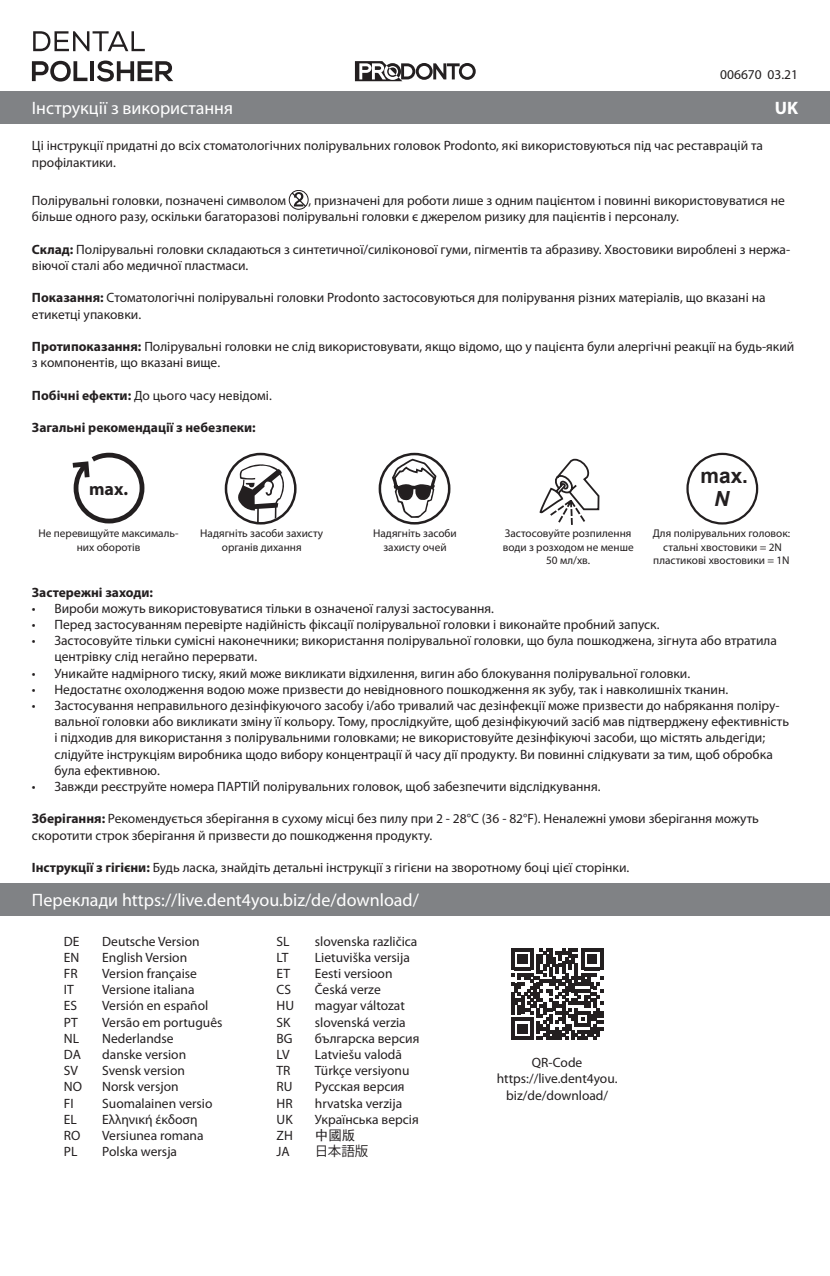
<style>
.page{position:relative;width:830px;height:1276px;background:#fff}
.page>*{position:absolute;margin:0;border:0;box-sizing:border-box;transform-origin:0 0}
.t1{font:700 20.93px "Arial";color:#231f20}
.t2{font:italic 700 20.93px "Arial";color:#231f20}
.t3{font:18px "Myriad Pro";color:#fff}
.t4{font:700 18px "Myriad Pro";color:#231f20}
.t5{font:700 18px "Myriad Pro";color:#fff}
.t6{font:13.5px/16.2px "Myriad Pro";color:#231f20}
.t7{font:700 13.5px "Myriad Pro";color:#231f20}
.t8{font:13.5px "Koz Go Pr 6 N";color:#231f20}
.t9{font:13.5px "Sim Hei";color:#231f20}
.t10{font:11.25px/13.5px "Myriad Pro";color:#231f20;text-align:center}
.s1{font-weight:700}
</style>
<div class="page">
<div style="left:0;top:91px;width:829px;height:32px;background:#808285"></div>
<svg style="left:511px;top:948px;width:91px;height:91px"></svg>
<div style="left:0;top:883px;width:829px;height:32px;background:#808285"></div>
<svg style="left:355px;top:61px;width:120px;height:20px"></svg>
<svg style="left:33px;top:31px;width:112px;height:20px"></svg>
<svg style="left:32px;top:61px;width:55px;height:21px"></svg>
<hr style="left:90px;top:61px;width:4px;height:20px;background:#231f20">
<svg style="left:97px;top:61px;width:76px;height:21px"></svg>
<div style="left:289px;top:190px;width:19px;height:20px;border:1px solid #231f20;border-radius:50%"></div>
<svg style="left:290px;top:191px;width:17px;height:17px"></svg>
<svg style="left:539px;top:459px;width:60px;height:66px"></svg>
<div style="left:378px;top:453px;width:72px;height:71px;border:3px solid #231f20;border-radius:50%"></div>
<svg style="left:391px;top:458px;width:46px;height:60px"></svg>
<div style="left:225px;top:453px;width:71px;height:71px;border:3px solid #231f20;border-radius:50%"></div>
<svg style="left:237px;top:464px;width:51px;height:58px"></svg>
<svg style="left:73px;top:453px;width:71px;height:70px"></svg>
<div style="left:686px;top:453px;width:71px;height:71px;border:2px solid #231f20;border-radius:50%"></div>
<p class="t6" style="left:719px;top:66px;width:79px">006670 03.21</p>
<h2 class="t3" style="left:32px;top:97px;width:203px">Інструкції з використання</h2>
<h2 class="t5" style="left:774px;top:96px;width:25px">UK</h2>
<p class="t6" style="left:32px;top:138px;width:732px">Ці інструкції придатні до всіх стоматологiчних полірувальних головок Prodonto, які використовуються пiд час реставрацiй та профiлактики.</p>
<p class="t6" style="left:32px;top:192px;width:255px">Полірувальні головки, позначені символом</p>
<p class="t6" style="left:32px;top:192px;width:754px;text-indent:276px">, призначенi для роботи лише з одним пацієнтом і повинні використовуватися не бiльше одного разу, оскільки багаторазові полірувальні головки є джерелом ризику для пацієнтів і персоналу.</p>
<p class="t6" style="left:32px;top:241px;width:759px"><span class="s1">Склад:</span> Полірувальні головки складаються з синтетичної/силіконової гуми, пігментів та абразиву. Хвостовики вироблені з нержа&shy;віючої сталі або медичної пластмаси.</p>
<p class="t6" style="left:32px;top:289px;width:734px"><span class="s1">Показання:</span> Cтоматологічні полірувальні головки Prodonto застосовуються для полірування різних матеріалів, що вказані на етикетці упаковки.</p>
<p class="t6" style="left:32px;top:338px;width:763px"><span class="s1">Протипоказання:</span> Полірувальні головки не слід використовувати, якщо відомо, що у пацієнта були алергічні реакції на будь-який з компонентів, що вказані вище.</p>
<p class="t6" style="left:32px;top:387px;width:241px"><span class="s1">Побічні ефекти:</span> До цього часу невідомі.</p>
<p class="t7" style="left:32px;top:418px;width:225px">Загальні рекомендації з небезпеки:</p>
<h2 class="t4" style="left:89px;top:477px;width:41px">max.</h2>
<h1 class="t1" style="left:700px;top:462px;width:49px">max.</h1>
<h1 class="t2" style="left:713px;top:485px;width:17px">N</h1>
<p class="t10" style="left:38px;top:526px;width:141px">Не перевищуйте максималь&shy;них оборотів</p>
<p class="t10" style="left:200px;top:526px;width:124px">Надягніть засоби захисту органів дихання</p>
<p class="t10" style="left:373px;top:526px;width:85px">Надягніть засоби захисту очей</p>
<p class="t10" style="left:502px;top:526px;width:132px">Застосовуйте розпилення води з розходом не менше<br>50 мл/хв.</p>
<p class="t10" style="left:652px;top:526px;width:139px">Для полірувальних головок: стальні хвостовики = 2N пластикові хвостовики = 1N</p>
<p class="t7" style="left:32px;top:583px;width:122px">Застережні заходи:</p>
<p class="t6" style="left:32px;top:600px;width:463px">• Вироби можуть використовуватися тільки в означеної галузі застосування.</p>
<p class="t6" style="left:32px;top:616px;width:629px">• Перед застосуванням перевірте надійність фіксації полірувальної головки і виконайте пробний запуск.</p>
<p class="t6" style="left:54px;top:632px;width:723px;text-indent:-23px">• Застосовуйте тільки сумісні наконечники; використання полірувальної головки, що була пошкоджена, зігнута або втратила центрівку слiд негайно перервати.</p>
<p class="t6" style="left:32px;top:665px;width:659px">• Уникайте надмiрного тиску, який може викликати відхилення, вигин або блокування полірувальної головки.</p>
<p class="t6" style="left:32px;top:681px;width:697px">• Недостатнє охолодження водою може призвести до невідновного пошкодження як зубу, так і навколишнix тканин.</p>
<p class="t6" style="left:54px;top:697px;width:735px;text-indent:-23px">• Застосування неправильного дезінфікуючого засобу і/або тривалий час дезінфекції може призвести до набрякання поліру&shy;вальної головки або викликати зміну її кольору. Тому, прослідкуйте, щоб дезінфікуючий засіб мав підтверджену ефективність і підходив для використання з полірувальними головками; не використовуйте дезінфікуючі засоби, що містять альдегіди; слідуйте інструкціям виробника щодо вибору концентрації й часу дії продукту. Ви повинні слідкувати за тим, щоб обробка була ефективною.</p>
<p class="t6" style="left:32px;top:778px;width:569px">• Завжди реєструйте номера ПАРТІЙ полірувальних головок, щоб забезпечити відслідкування.</p>
<p class="t6" style="left:32px;top:810px;width:728px"><span class="s1">Зберігання:</span> Рекомендується зберігання в сухому місці без пилу при 2 - 28°C (36 - 82°F). Неналежні умови зберігання можуть скоротити строк зберігання й призвести до пошкодження продукту.</p>
<p class="t6" style="left:32px;top:859px;width:598px"><span class="s1">Інструкції з гігієни:</span> Будь ласка, знайдіть детальні інструкції з гігієни на зворотному боці цієї сторінки.</p>
<h2 class="t3" style="left:32px;top:889px;width:388px">Переклади https://live.dent4you.biz/de/download/</h2>
<p class="t6" style="left:64px;top:932px;width:17px">DE</p>
<p class="t6" style="left:102px;top:932px;width:99px">Deutsche Version</p>
<p class="t6" style="left:64px;top:949px;width:17px">EN</p>
<p class="t6" style="left:102px;top:949px;width:86px">English Version</p>
<p class="t6" style="left:64px;top:965px;width:15px">FR</p>
<p class="t6" style="left:102px;top:965px;width:96px">Version française</p>
<p class="t6" style="left:64px;top:981px;width:11px">IT</p>
<p class="t6" style="left:102px;top:981px;width:94px">Versione italiana</p>
<p class="t6" style="left:64px;top:997px;width:15px">ES</p>
<p class="t6" style="left:102px;top:997px;width:108px">Versión en español</p>
<p class="t6" style="left:64px;top:1013px;width:15px">PT</p>
<p class="t6" style="left:102px;top:1013px;width:122px">Versão em português</p>
<p class="t6" style="left:64px;top:1030px;width:17px">NL</p>
<p class="t6" style="left:102px;top:1030px;width:73px">Nederlandse</p>
<p class="t6" style="left:64px;top:1046px;width:19px">DA</p>
<p class="t6" style="left:102px;top:1046px;width:85px">danske version</p>
<p class="t6" style="left:64px;top:1062px;width:16px">SV</p>
<p class="t6" style="left:102px;top:1062px;width:84px">Svensk version</p>
<p class="t6" style="left:64px;top:1078px;width:20px">NO</p>
<p class="t6" style="left:102px;top:1078px;width:78px">Norsk versjon</p>
<p class="t6" style="left:64px;top:1094px;width:11px">FI</p>
<p class="t6" style="left:102px;top:1094px;width:112px">Suomalainen versio</p>
<p class="t6" style="left:64px;top:1111px;width:15px">EL</p>
<p class="t6" style="left:102px;top:1111px;width:97px">Ελληνική έκδοση</p>
<p class="t6" style="left:64px;top:1127px;width:18px">RO</p>
<p class="t6" style="left:102px;top:1127px;width:103px">Versiunea romana</p>
<p class="t6" style="left:64px;top:1143px;width:15px">PL</p>
<p class="t6" style="left:102px;top:1143px;width:76px">Polska wersja</p>
<p class="t6" style="left:276px;top:932px;width:15px">SL</p>
<p class="t6" style="left:315px;top:932px;width:104px">slovenska različica</p>
<p class="t6" style="left:276px;top:949px;width:13px">LT</p>
<p class="t6" style="left:315px;top:949px;width:96px">Lietuviška versija</p>
<p class="t6" style="left:276px;top:965px;width:15px">ET</p>
<p class="t6" style="left:315px;top:965px;width:79px">Eesti versioon</p>
<p class="t6" style="left:276px;top:981px;width:16px">CS</p>
<p class="t6" style="left:315px;top:981px;width:67px">Česká verze</p>
<p class="t6" style="left:276px;top:997px;width:19px">HU</p>
<p class="t6" style="left:315px;top:997px;width:91px">magyar változat</p>
<p class="t6" style="left:276px;top:1013px;width:15px">SK</p>
<p class="t6" style="left:315px;top:1013px;width:92px">slovenská verzia</p>
<p class="t6" style="left:276px;top:1030px;width:18px">BG</p>
<p class="t6" style="left:315px;top:1030px;width:106px">българска версия</p>
<p class="t6" style="left:276px;top:1046px;width:15px">LV</p>
<p class="t6" style="left:315px;top:1046px;width:89px">Latviešu valodā</p>
<p class="t6" style="left:276px;top:1062px;width:15px">TR</p>
<p class="t6" style="left:315px;top:1062px;width:96px">Türkçe versiyonu</p>
<p class="t6" style="left:276px;top:1078px;width:17px">RU</p>
<p class="t6" style="left:315px;top:1078px;width:91px">Русская версия</p>
<p class="t6" style="left:276px;top:1094px;width:18px">HR</p>
<p class="t6" style="left:315px;top:1094px;width:89px">hrvatska verzija</p>
<p class="t6" style="left:276px;top:1111px;width:18px">UK</p>
<p class="t6" style="left:315px;top:1111px;width:105px">Українська версія</p>
<p class="t6" style="left:276px;top:1127px;width:18px">ZH</p>
<p class="t9" style="left:315px;top:1128px;width:42px">中國版</p>
<p class="t6" style="left:276px;top:1143px;width:15px">JA</p>
<p class="t8" style="left:315px;top:1143px;width:55px">日本語版</p>
<p class="t6" style="left:496px;top:1054px;width:122px;text-align:center">QR-Code https://live.dent4you. biz/de/download/</p>
</div>
